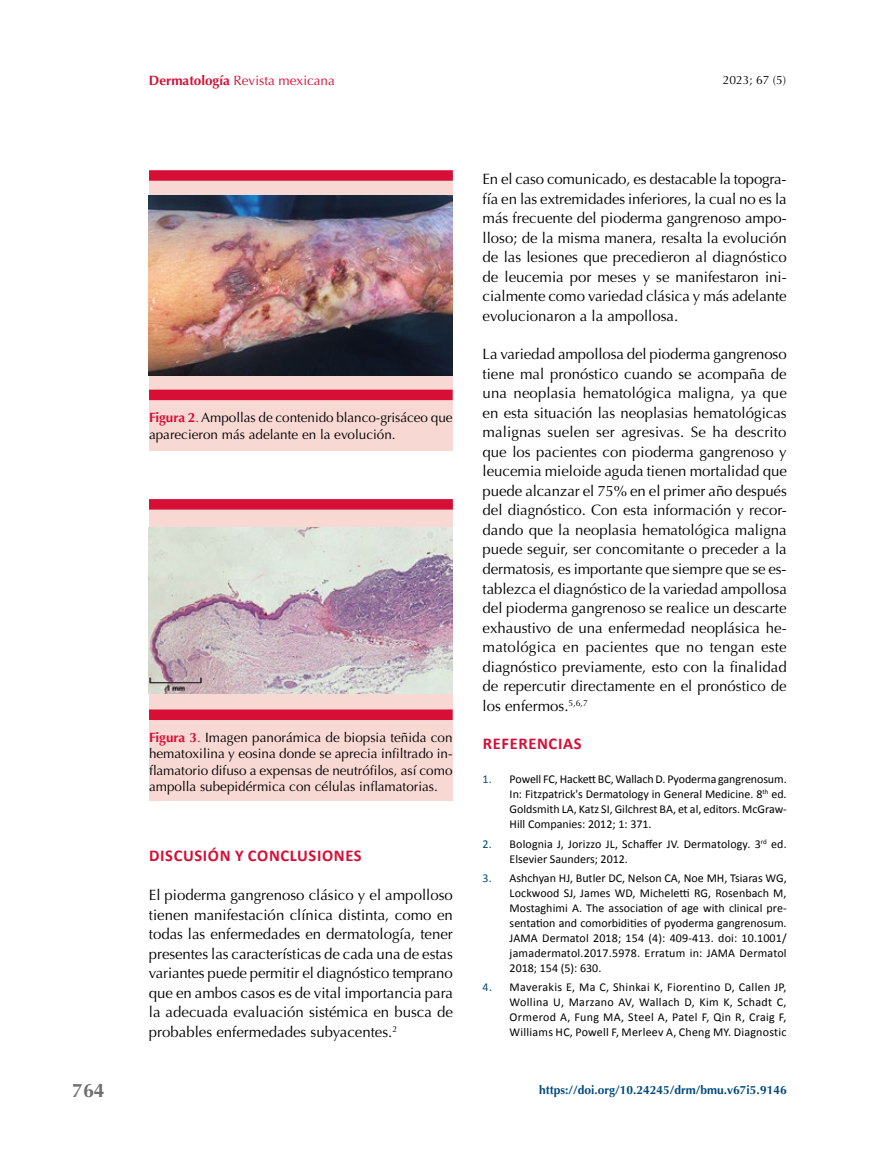
<style>
.page{position:relative;width:893px;height:1149px;background:#fff}
.page>*{position:absolute;margin:0;border:0;box-sizing:border-box;transform-origin:0 0}
.t1{font:700 19.5px "Optima";color:#706f6f}
.t2{font:700 16.5px "Calibri";letter-spacing:.04em;color:#d70e36}
.t3{font:15px/19.5px "Optima";color:#000;text-align:justify}
.t4{font:13.5px/16.5px "Optima";color:#000}
.t5{font:13.5px "Optima";color:#d70e36}
.t6{font:12px/15px "Calibri";letter-spacing:.01em;color:#000;text-align:justify}
.t7{font:700 12px "Optima";color:#02497d}
.t8{font:12px "Optima";color:#000}
.s1{font-weight:700}
.s2{font-weight:700;color:#d70e36}
.s3{color:#d70e36}
.s4{color:#02497d}
</style>
<div class="page">
<div style="left:149px;top:175px;width:304px;height:275px;background:#f8d8d2"></div>
<div style="left:149px;top:389px;width:304px;height:11px;background:#d70e36"></div>
<div style="left:149px;top:170px;width:304px;height:11px;background:#d70e36"></div>
<img style="left:149px;top:196px;width:304px;height:179px">
<div style="left:149px;top:504px;width:304px;height:296px;background:#f8d8d2"></div>
<div style="left:149px;top:709px;width:304px;height:10px;background:#d70e36"></div>
<div style="left:149px;top:499px;width:304px;height:10px;background:#d70e36"></div>
<img style="left:149px;top:527px;width:304px;height:166px">
<h1 class="t1" style="left:72px;top:1079px;width:34px">764</h1>
<p class="t5" style="left:149px;top:73px;width:188px"><span class="s1">Dermatología</span> Revista mexicana</p>
<p class="t8" style="left:723px;top:73px;width:65px">2023; 67 (5)</p>
<p class="t4" style="left:149px;top:409px;width:305px"><span class="s2">Figura 2</span><span class="s3">.</span> Ampollas de contenido blanco-grisáceo que aparecieron más adelante en la evolución.</p>
<p class="t4" style="left:149px;top:729px;width:305px;text-align:justify"><span class="s2">Figura 3</span><span class="s3">.</span> Imagen panorámica de biopsia teñida con hematoxilina y eosina donde se aprecia infiltrado in&shy;flamatorio difuso a expensas de neutrófilos, así como ampolla subepidérmica con células inflamatorias.</p>
<p class="t2" style="left:149px;top:845px;width:214px">DISCUSIÓN Y CONCLUSIONES</p>
<p class="t3" style="left:149px;top:885px;width:306px">El pioderma gangrenoso clásico y el ampolloso tienen manifestación clínica distinta, como en todas las enfermedades en dermatología, tener presentes las características de cada una de estas variantes puede permitir el diagnóstico temprano que en ambos casos es de vital importancia para la adecuada evaluación sistémica en busca de probables enfermedades subyacentes.<sup>2</sup></p>
<p class="t3" style="left:483px;top:169px;width:306px">En el caso comunicado, es destacable la topogra&shy;fía en las extremidades inferiores, la cual no es la más frecuente del pioderma gangrenoso ampo&shy;lloso; de la misma manera, resalta la evolución de las lesiones que precedieron al diagnóstico de leucemia por meses y se manifestaron ini&shy;cialmente como variedad clásica y más adelante evolucionaron a la ampollosa.</p>
<p class="t3" style="left:483px;top:344px;width:306px">La variedad ampollosa del pioderma gangrenoso tiene mal pronóstico cuando se acompaña de una neoplasia hematológica maligna, ya que en esta situación las neoplasias hematológicas malignas suelen ser agresivas. Se ha descrito que los pacientes con pioderma gangrenoso y leucemia mieloide aguda tienen mortalidad que puede alcanzar el 75% en el primer año después del diagnóstico. Con esta información y recor&shy;dando que la neoplasia hematológica maligna puede seguir, ser concomitante o preceder a la dermatosis, es importante que siempre que se es&shy;tablezca el diagnóstico de la variedad ampollosa del pioderma gangrenoso se realice un descarte exhaustivo de una enfermedad neoplásica he&shy;matológica en pacientes que no tengan este diagnóstico previamente, esto con la finalidad de repercutir directamente en el pronóstico de los enfermos.<sup>5,6,7</sup></p>
<p class="t2" style="left:483px;top:733px;width:100px">REFERENCIAS</p>
<p class="t6" style="left:510px;top:771px;width:279px;text-indent:-27px"><span class="s4">1.</span> Powell FC, Hackett BC, Wallach D. Pyoderma gangrenosum.<br>In: Fitzpatrick's Dermatology in General Medicine. 8<sup>th</sup> ed.<br>Goldsmith LA, Katz SI, Gilchrest BA, et al, editors. McGraw-Hill Companies: 2012; 1: 371.</p>
<p class="t6" style="left:510px;top:835px;width:279px;text-indent:-27px"><span class="s4">2.</span> Bolognia J, Jorizzo JL, Schaffer JV. Dermatology. 3<sup>rd</sup> ed.<br>Elsevier Saunders; 2012.</p>
<p class="t6" style="left:510px;top:869px;width:279px;text-indent:-27px"><span class="s4">3.</span> Ashchyan HJ, Butler DC, Nelson CA, Noe MH, Tsiaras WG, Lockwood SJ, James WD, Micheletti RG, Rosenbach M, Mostaghimi A. The association of age with clinical pre&shy;sentation and comorbidities of pyoderma gangrenosum.<br>JAMA Dermatol 2018; 154 (4): 409-413. doi: 10.1001/ jamadermatol.2017.5978. Erratum in: JAMA Dermatol 2018; 154 (5): 630.</p>
<p class="t6" style="left:510px;top:978px;width:278px;text-indent:-27px"><span class="s4">4.</span> Maverakis E, Ma C, Shinkai K, Fiorentino D, Callen JP, Wollina U, Marzano AV, Wallach D, Kim K, Schadt C, Ormerod A, Fung MA, Steel A, Patel F, Qin R, Craig F, Williams HC, Powell F, Merleev A, Cheng MY. Diagnostic</p>
<p class="t7" style="left:539px;top:1082px;width:249px">https://doi.org/10.24245/drm/bmu.v67i5.9146</p>
</div>
